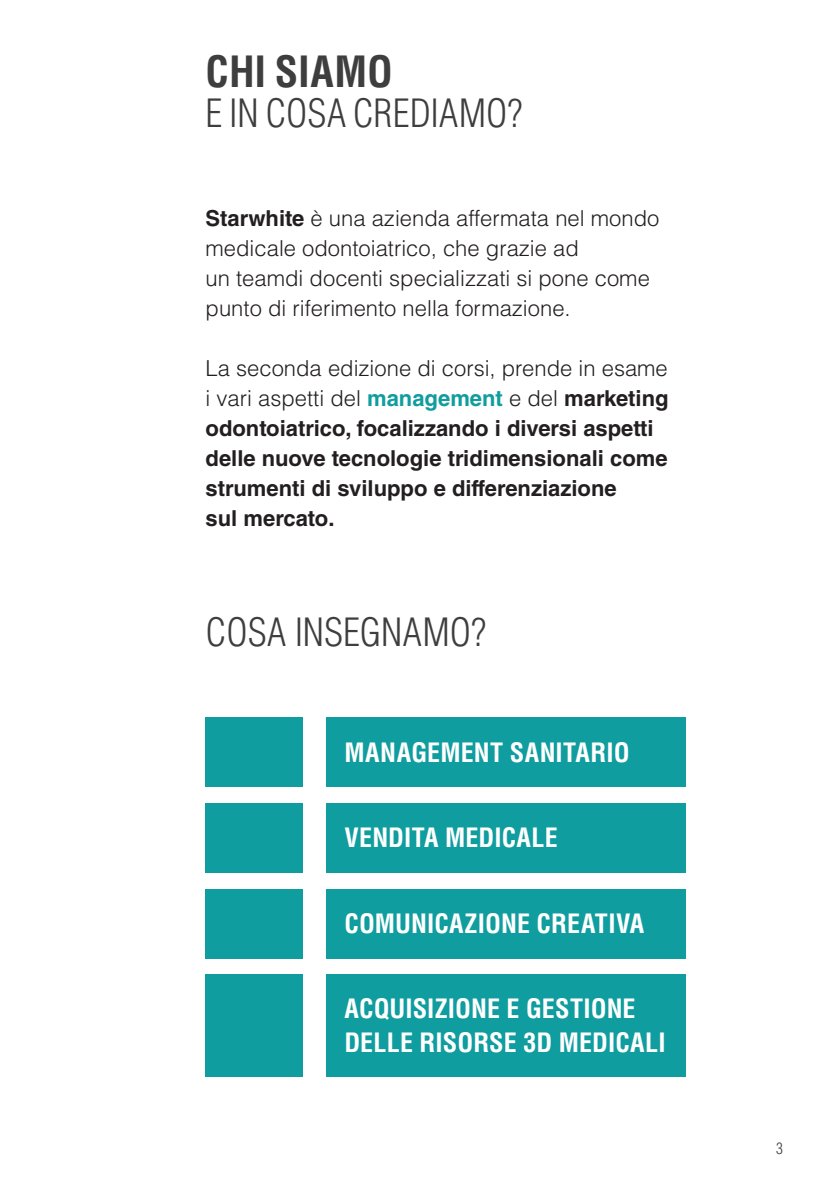
<style>
.page{position:relative;width:840px;height:1191px;background:#fff}
.page>*{position:absolute;margin:0;border:0;box-sizing:border-box;transform-origin:0 0}
.t1{font:700 condensed 42px "Helvetica LT Std";color:#3e3e3f}
.t2{font:300 condensed 38px "Helvetica LT Std";color:#3e3e3f}
.t3{font:700 condensed 26px/34px "Helvetica LT Std";letter-spacing:.005em;color:#fff}
.t4{font:700 22px/30px "Helvetica LT Std";color:#231f20}
.t5{font:300 22px/30px "Helvetica LT Std";color:#231f20}
.t6{font:300 condensed 15.6px "Helvetica LT Std";color:#3e3e3f}
.s1{font-weight:700}
.s2{font-weight:300}
.s3{color:#109d9f}
</style>
<div class="page">
<div style="left:326px;top:717px;width:359px;height:70px;background:#109d9f"></div>
<div style="left:205px;top:717px;width:97px;height:70px;background:#109d9f"></div>
<div style="left:205px;top:889px;width:97px;height:69px;background:#109d9f"></div>
<div style="left:205px;top:803px;width:97px;height:70px;background:#109d9f"></div>
<div style="left:205px;top:974px;width:97px;height:102px;background:#109d9f"></div>
<div style="left:326px;top:889px;width:359px;height:69px;background:#109d9f"></div>
<div style="left:326px;top:803px;width:359px;height:70px;background:#109d9f"></div>
<div style="left:326px;top:974px;width:359px;height:102px;background:#109d9f"></div>
<h1 class="t1" style="left:205px;top:45px;width:189px">CHI SIAMO</h1>
<h2 class="t2" style="left:205px;top:89px;width:318px">E IN COSA CREDIAMO?</h2>
<p class="t5" style="left:205px;top:203px;width:455px"><span class="s1">Starwhite</span> è una azienda affermata nel mondo medicale odontoiatrico, che grazie ad<br>un teamdi docenti specializzati si pone come punto di riferimento nella formazione.</p>
<p class="t4" style="left:205px;top:353px;width:464px"><span class="s2">La seconda edizione di corsi, prende in esame i vari aspetti del</span> <span class="s3">management</span> <span class="s2">e del</span> marketing odontoiatrico, focalizzando i diversi aspetti delle nuove tecnologie tridimensionali come strumenti di sviluppo e differenziazione<br>sul mercato.</p>
<h2 class="t2" style="left:205px;top:608px;width:282px">COSA INSEGNAMO?</h2>
<p class="t3" style="left:344px;top:735px;width:287px">MANAGEMENT SANITARIO</p>
<p class="t3" style="left:344px;top:820px;width:215px">VENDITA MEDICALE</p>
<p class="t3" style="left:344px;top:906px;width:301px">COMUNICAZIONE CREATIVA</p>
<p class="t3" style="left:344px;top:991px;width:323px">ACQUISIZIONE E GESTIONE<br>DELLE RISORSE 3D MEDICALI</p>
<p class="t6" style="left:775px;top:1138px;width:8px">3</p>
</div>
